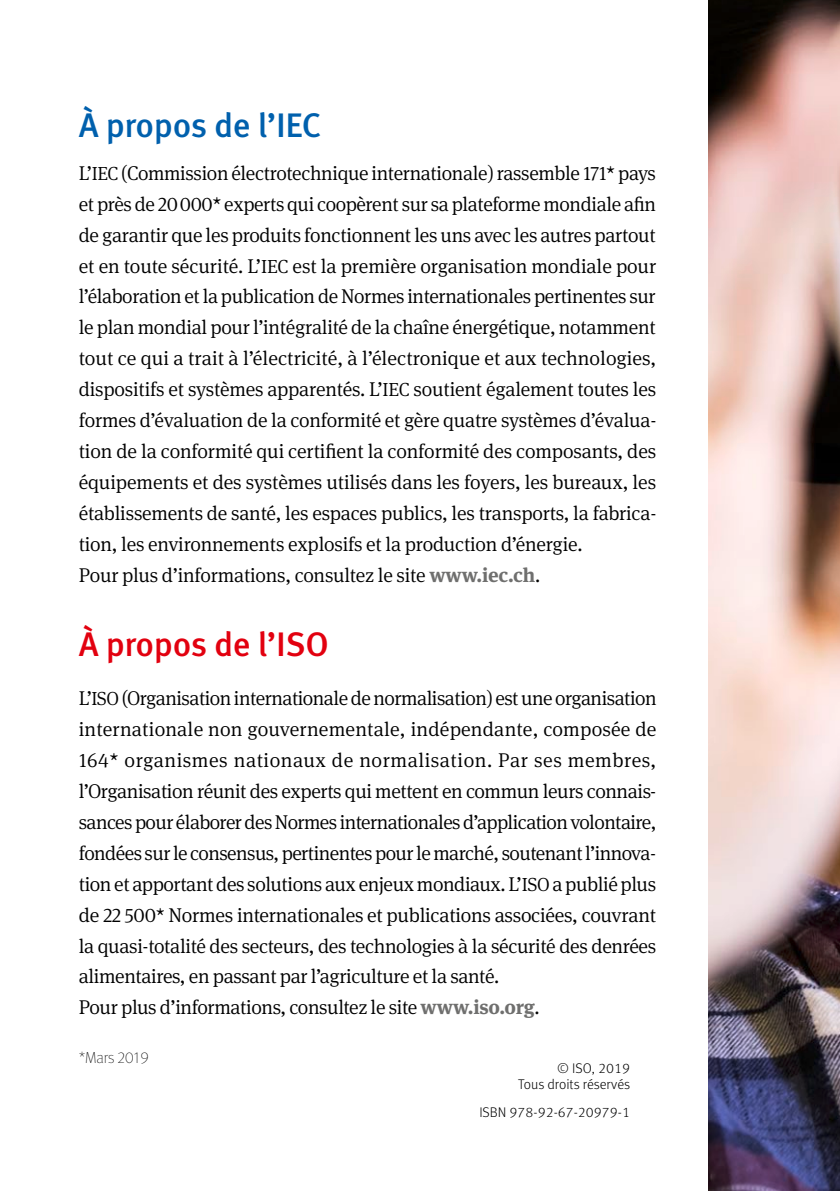
<style>
.page{position:relative;width:840px;height:1191px;background:#fff}
.page>*{position:absolute;margin:0;border:0;box-sizing:border-box;transform-origin:0 0}
.t1{font:500 34px "Meta Pro";letter-spacing:-.01em;color:#0060ad}
.t2{font:500 34px "Meta Pro";letter-spacing:-.01em;color:#e2000f}
.t3{font:300 20px/31px "Meta Serif Pro";letter-spacing:-.015em;color:#000}
.t4{font:100 16px "Meta Pro";letter-spacing:-.01em;color:#000}
.t5{font:300 14px/16px "Meta Pro";color:#000;text-align:right}
.s1{font-size:19px}
.s2{font-weight:700;color:#6f6f6e}
</style>
<div class="page">
<img style="left:708px;top:0;width:131px;height:1191px">
<h1 class="t1" style="left:79px;top:99px;width:244px">À propos de l’IEC</h1>
<p class="t3" style="left:79px;top:156px;width:579px">L’<span class="s1">IEC</span> (Commission électrotechnique internationale) rassemble 171* pays et près de 20000* experts qui coopèrent sur sa plateforme mondiale afin de garantir que les produits fonctionnent les uns avec les autres partout et en toute sécurité. L’<span class="s1">IEC</span> est la première organisation mondiale pour l’élaboration et la publication de Normes internationales pertinentes sur le plan mondial pour l’intégralité de la chaîne énergétique, notamment tout ce qui a trait à l’électricité, à l’électronique et aux technologies, dispositifs et systèmes apparentés. L’<span class="s1">IEC</span> soutient également toutes les formes d’évaluation de la conformité et gère quatre systèmes d’évalua&shy;tion de la conformité qui certifient la conformité des composants, des équipements et des systèmes utilisés dans les foyers, les bureaux, les établissements de santé, les espaces publics, les transports, la fabrica&shy;tion, les environnements explosifs et la production d’énergie.<br>Pour plus d’informations, consultez le site <span class="s2">www.iec.ch</span>.</p>
<h1 class="t2" style="left:79px;top:617px;width:251px">À propos de l’ISO</h1>
<p class="t3" style="left:79px;top:682px;width:579px">L’<span class="s1">ISO</span> (Organisation internationale de normalisation) est une organisation internationale non gouvernementale, indépendante, composée de 164* organismes nationaux de normalisation. Par ses membres, l’Organisation réunit des experts qui mettent en commun leurs connais&shy;sances pour élaborer des Normes internationales d’application volontaire, fondées sur le consensus, pertinentes pour le marché, soutenant l’innova&shy;tion et apportant des solutions aux enjeux mondiaux. L’<span class="s1">ISO</span> a publié plus de 22 500* Normes internationales et publications associées, couvrant la quasi-totalité des secteurs, des technologies à la sécurité des denrées alimentaires, en passant par l’agriculture et la santé.<br>Pour plus d’informations, consultez le site <span class="s2">www.iso.org</span>.</p>
<p class="t4" style="left:79px;top:1046px;width:72px">*Mars 2019</p>
<p class="t5" style="left:517px;top:1059px;width:113px">© ISO, 2019<br>Tous droits réservés</p>
<p class="t5" style="left:479px;top:1103px;width:152px">ISBN 978-92-67-20979-1</p>
</div>
